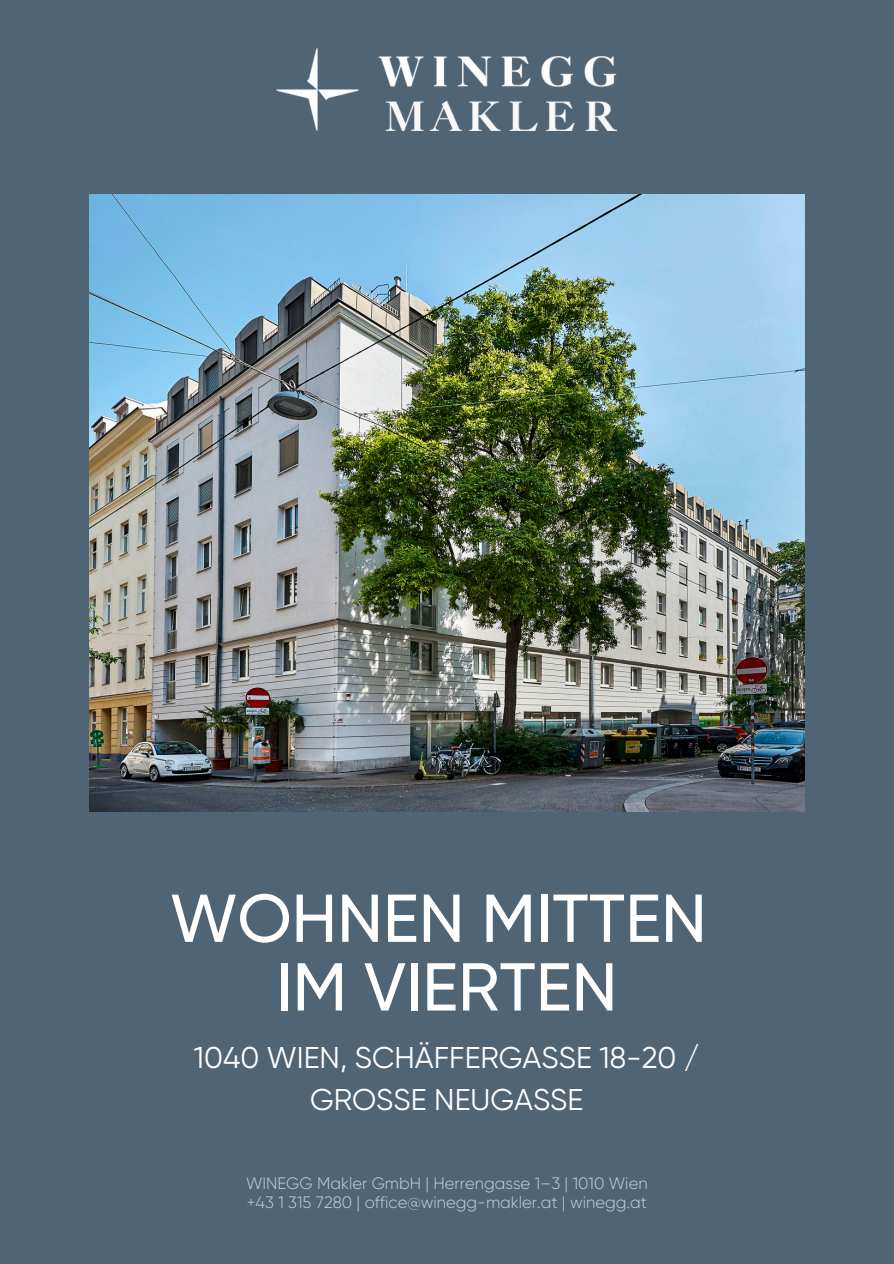
<style>
.page{position:relative;width:894px;height:1264px;background:#fff}
.page>*{position:absolute;margin:0;border:0;box-sizing:border-box;transform-origin:0 0}
.t1{font:500 67.5px/68.7px "Gilroy";color:#fff;text-align:center}
.t2{font:30px/41.7px "Gilroy";color:#fff;text-align:center}
.t3{font:300 16.5px "Gilroy";color:#c4d0df}
</style>
<div class="page">
<div style="left:0;top:0;width:893px;height:1263px;background:#4f6475"></div>
<img style="left:89px;top:194px;width:715px;height:617px">
<img style="left:276px;top:48px;width:340px;height:82px">
<p class="t1" style="left:170px;top:884px;width:538px">WOHNEN MITTEN<br>IM VIERTEN</p>
<p class="t2" style="left:194px;top:1036px;width:507px">1040 WIEN, SCHÄFFERGASSE 18-20 /<br>GROSSE NEUGASSE</p>
<h1 class="t3" style="left:246px;top:1173px;width:403px">WINEGG Makler GmbH | Herrengasse 1–3 | 1010 Wien</h1>
<h2 class="t3" style="left:247px;top:1193px;width:401px">+43 1 315 7280 | office@winegg-makler.at | winegg.at</h2>
</div>
